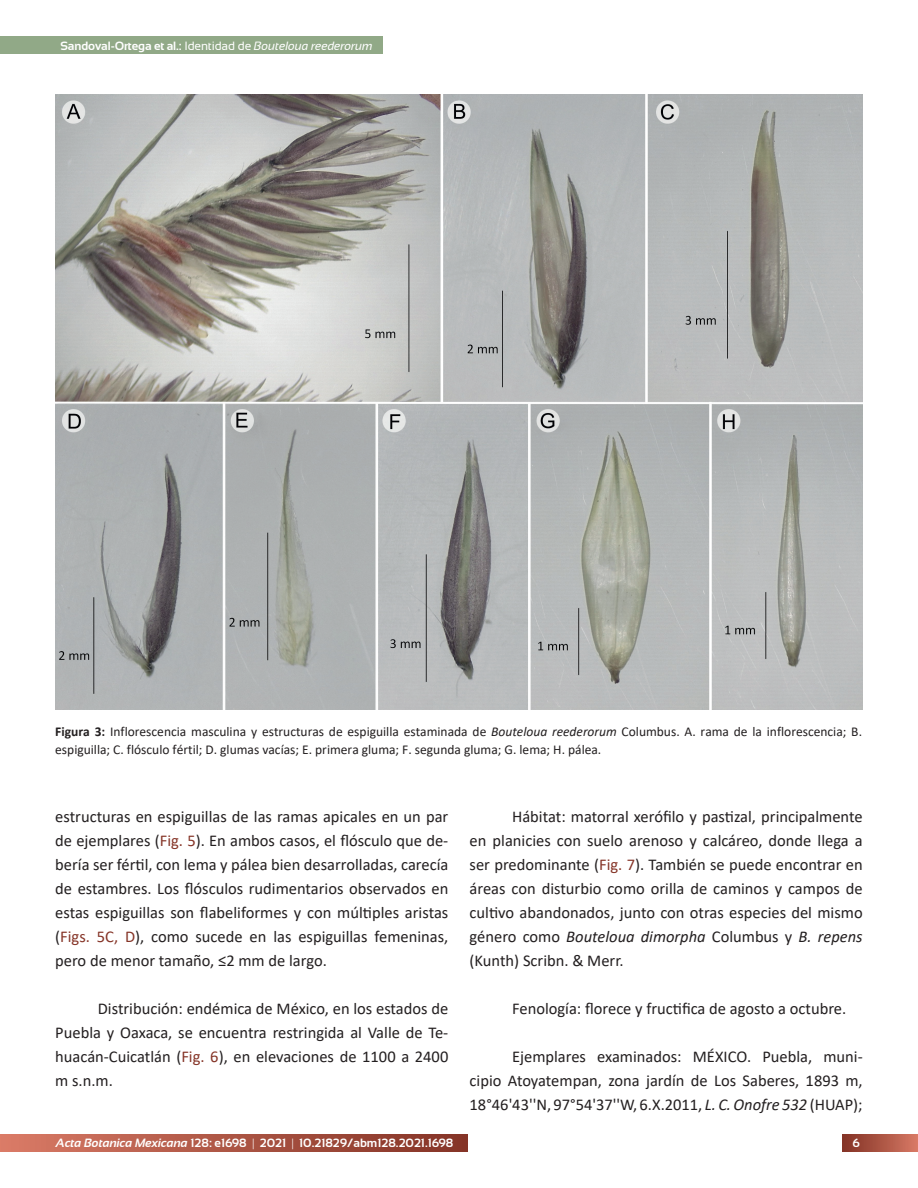
<style>
.page{position:relative;width:918px;height:1188px;background:#fff}
.page>*{position:absolute;margin:0;border:0;box-sizing:border-box;transform-origin:0 0}
.t1{font:16.5px/24px "Calibri";color:#231f20;text-align:justify}
.t2{font:13.5px/18px "Calibri";color:#231f20}
.t3{font:700 12px "Sansation";color:#fff}
.s1{font-weight:400}
.s2{font-weight:400;font-style:italic}
.s3{font-weight:700}
.s4{font-style:italic}
.s5{color:#853427}
.s6{font-weight:300}
</style>
<div class="page">
<div style="left:0;top:37px;width:382px;height:17px;background:#91a987"></div>
<div style="left:843px;top:1134px;width:75px;height:17px;background:linear-gradient(to right,#833225,#d77964)"></div>
<div style="left:0;top:1134px;width:467px;height:17px;background:linear-gradient(to right,#d87a65,#833225)"></div>
<img style="left:55px;top:94px;width:808px;height:616px">
<p class="t3" style="left:61px;top:39px;width:314px">Sandoval-Ortega et al.: <span class="s1">Identidad de</span> <span class="s2">Bouteloua reederorum</span></p>
<p class="t2" style="left:55px;top:722px;width:808px"><span class="s3">Figura 3:</span> Inflorescencia masculina y estructuras de espiguilla estaminada de <span class="s4">Bouteloua reederorum</span> Columbus. A. rama de la inflorescencia; B. espiguilla; C. flósculo fértil; D. glumas vacías; E. primera gluma; F. segunda gluma; G. lema; H. pálea.</p>
<p class="t1" style="left:55px;top:804px;width:395px">estructuras en espiguillas de las ramas apicales en un par de ejemplares (<span class="s5">Fig. 5</span>). En ambos casos, el flósculo que de&shy;bería ser fértil, con lema y pálea bien desarrolladas, carecía de estambres. Los flósculos rudimentarios observados en estas espiguillas son flabeliformes y con múltiples aristas (<span class="s5">Figs. 5C, D</span>), como sucede en las espiguillas femeninas, pero de menor tamaño, ≤2 mm de largo.</p>
<p class="t1" style="left:55px;top:996px;width:395px;text-indent:43px">Distribución: endémica de México, en los estados de Puebla y Oaxaca, se encuentra restringida al Valle de Te&shy;huacán-Cuicatlán (<span class="s5">Fig. 6</span>), en elevaciones de 1100 a 2400 m s.n.m.</p>
<p class="t1" style="left:470px;top:804px;width:395px;text-indent:43px">Hábitat: matorral xerófilo y pastizal, principalmente en planicies con suelo arenoso y calcáreo, donde llega a ser predominante (<span class="s5">Fig. 7</span>). También se puede encontrar en áreas con disturbio como orilla de caminos y campos de cultivo abandonados, junto con otras especies del mismo género como <span class="s4">Bouteloua dimorpha</span> Columbus y <span class="s4">B. repens </span>(Kunth) Scribn. &amp; Merr.</p>
<p class="t1" style="left:512px;top:996px;width:336px">Fenología: florece y fructifica de agosto a octubre.</p>
<p class="t1" style="left:470px;top:1044px;width:395px;text-indent:43px">Ejemplares examinados: MÉXICO. Puebla, muni&shy;cipio Atoyatempan, zona jardín de Los Saberes, 1893 m, 18°46'43''N, 97°54'37''W, 6.X.2011, <span class="s4">L. C. Onofre 532</span> (HUAP);</p>
<p class="t3" style="left:56px;top:1136px;width:399px"><span class="s4">Acta Botanica Mexicana</span> 128: e1698 <span class="s6">|</span> 2021 <span class="s6">|</span> 10.21829/abm128.2021.1698</p>
<p class="t3" style="left:853px;top:1136px;width:9px">6</p>
</div>
